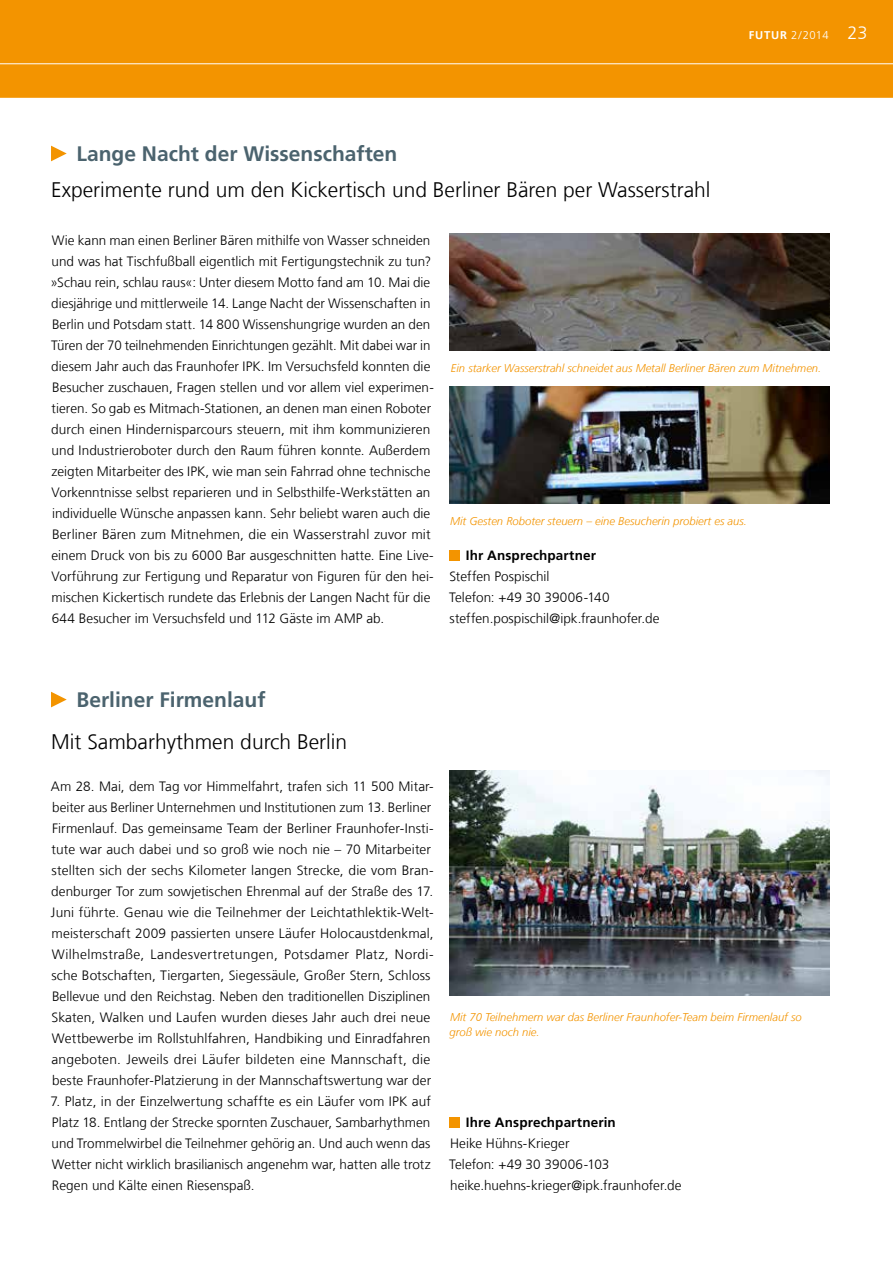
<style>
.page{position:relative;width:893px;height:1263px;background:#fff}
.page>*{position:absolute;margin:0;border:0;box-sizing:border-box;transform-origin:0 0}
.t1{font:300 21px "Frutiger LT Com";color:#000}
.t2{font:700 21px "Frutiger LT Com";color:#4b636e}
.t3{font:300 13.5px/21px "Frutiger LT Com";letter-spacing:.005em;color:#000}
.t4{font:700 13.5px "Frutiger LT Com";letter-spacing:.01em;color:#000}
.t5{font:italic 300 11.25px/15px "Frutiger LT Com";color:#f39400}
.t6{font:300 11.25px "Frutiger LT Com";color:#fff}
.s1{font-weight:700}
.s2{font-size:18px}
</style>
<div class="page">
<div style="left:0;top:0;width:893px;height:98px;background:#f39400"></div>
<hr style="left:0;top:63px;width:893px;height:1px;background:#fff">
<svg style="left:51px;top:692px;width:16px;height:15px"></svg>
<div style="left:449px;top:1117px;width:10px;height:10px;background:#f39400"></div>
<img style="left:449px;top:770px;width:380px;height:225px">
<svg style="left:51px;top:146px;width:16px;height:15px"></svg>
<div style="left:449px;top:550px;width:10px;height:10px;background:#f39400"></div>
<img style="left:449px;top:234px;width:380px;height:116px">
<img style="left:449px;top:387px;width:380px;height:116px">
<p class="t6" style="left:749px;top:28px;width:120px"><span class="s1">FUTUR</span> 2/2014 <span class="s2">23</span></p>
<h1 class="t2" style="left:77px;top:142px;width:322px">Lange Nacht der Wissenschaften</h1>
<h1 class="t1" style="left:51px;top:178px;width:661px">Experimente rund um den Kickertisch und Berliner Bären per Wasserstrahl</h1>
<p class="t3" style="left:51px;top:230px;width:385px">Wie kann man einen Berliner Bären mithilfe von Wasser schneiden und was hat Tischfußball eigentlich mit Fertigungstechnik zu tun? »Schau rein, schlau raus«: Unter diesem Motto fand am 10. Mai die diesjährige und mittlerweile 14. Lange Nacht der Wissenschaften in Berlin und Potsdam statt. 14 800 Wissenshungrige wurden an den Türen der 70 teilnehmenden Einrichtungen gezählt. Mit dabei war in diesem Jahr auch das Fraunhofer IPK. Im Versuchsfeld konnten die Besucher zuschauen, Fragen stellen und vor allem viel experimen&shy;tieren. So gab es Mitmach-Stationen, an denen man einen Roboter durch einen Hindernisparcours steuern, mit ihm kommunizieren und Industrieroboter durch den Raum führen konnte. Außerdem zeigten Mitarbeiter des IPK, wie man sein Fahrrad ohne technische Vorkenntnisse selbst reparieren und in Selbsthilfe-Werkstätten an individuelle Wünsche anpassen kann. Sehr beliebt waren auch die Berliner Bären zum Mitnehmen, die ein Wasserstrahl zuvor mit einem Druck von bis zu 6000 Bar ausgeschnitten hatte. Eine Live-Vorführung zur Fertigung und Reparatur von Figuren für den hei&shy;mischen Kickertisch rundete das Erlebnis der Langen Nacht für die 644 Besucher im Versuchsfeld und 112 Gäste im AMP ab.</p>
<p class="t5" style="left:451px;top:360px;width:372px">Ein starker Wasserstrahl schneidet aus Metall Berliner Bären zum Mitnehmen.</p>
<p class="t5" style="left:450px;top:513px;width:298px">Mit Gesten Roboter steuern – eine Besucherin probiert es aus.</p>
<p class="t4" style="left:466px;top:548px;width:131px">Ihr Ansprechpartner</p>
<p class="t3" style="left:449px;top:566px;width:212px">Steffen Pospischil<br>Telefon: +49 30 39006-140 steffen.pospischil@ipk.fraunhofer.de</p>
<h1 class="t2" style="left:77px;top:688px;width:191px">Berliner Firmenlauf</h1>
<h1 class="t1" style="left:51px;top:730px;width:297px">Mit Sambarhythmen durch Berlin</h1>
<p class="t3" style="left:51px;top:776px;width:384px">Am 28. Mai, dem Tag vor Himmelfahrt, trafen sich 11 500 Mitar&shy;beiter aus Berliner Unternehmen und Institutionen zum 13. Berliner Firmenlauf. Das gemeinsame Team der Berliner Fraunhofer-Insti&shy;tute war auch dabei und so groß wie noch nie – 70 Mitarbeiter stellten sich der sechs Kilometer langen Strecke, die vom Bran&shy;denburger Tor zum sowjetischen Ehrenmal auf der Straße des 17.<br>Juni führte. Genau wie die Teilnehmer der Leichtathlektik-Welt&shy;meisterschaft 2009 passierten unsere Läufer Holocaustdenkmal, Wilhelmstraße, Landesvertretungen, Potsdamer Platz, Nordi&shy;sche Botschaften, Tiergarten, Siegessäule, Großer Stern, Schloss Bellevue und den Reichstag. Neben den traditionellen Disziplinen Skaten, Walken und Laufen wurden dieses Jahr auch drei neue Wettbewerbe im Rollstuhlfahren, Handbiking und Einradfahren angeboten. Jeweils drei Läufer bildeten eine Mannschaft, die beste Fraunhofer-Platzierung in der Mannschaftswertung war der</p>
<p class="t3" style="left:50px;top:1091px;width:382px;text-align:justify">7. Platz, in der Einzelwertung schaffte es ein Läufer vom IPK auf Platz 18. Entlang der Strecke spornten Zuschauer, Sambarhythmen und Trommelwirbel die Teilnehmer gehörig an. Und auch wenn das Wetter nicht wirklich brasilianisch angenehm war, hatten alle trotz Regen und Kälte einen Riesenspaß.</p>
<p class="t5" style="left:450px;top:1009px;width:354px">Mit 70 Teilnehmern war das Berliner Fraunhofer-Team beim Firmenlauf so groß wie noch nie.</p>
<p class="t4" style="left:466px;top:1115px;width:151px">Ihre Ansprechpartnerin</p>
<p class="t3" style="left:449px;top:1133px;width:234px">Heike Hühns-Krieger<br>Telefon: +49 30 39006-103 heike.huehns-krieger@ipk.fraunhofer.de</p>
</div>
